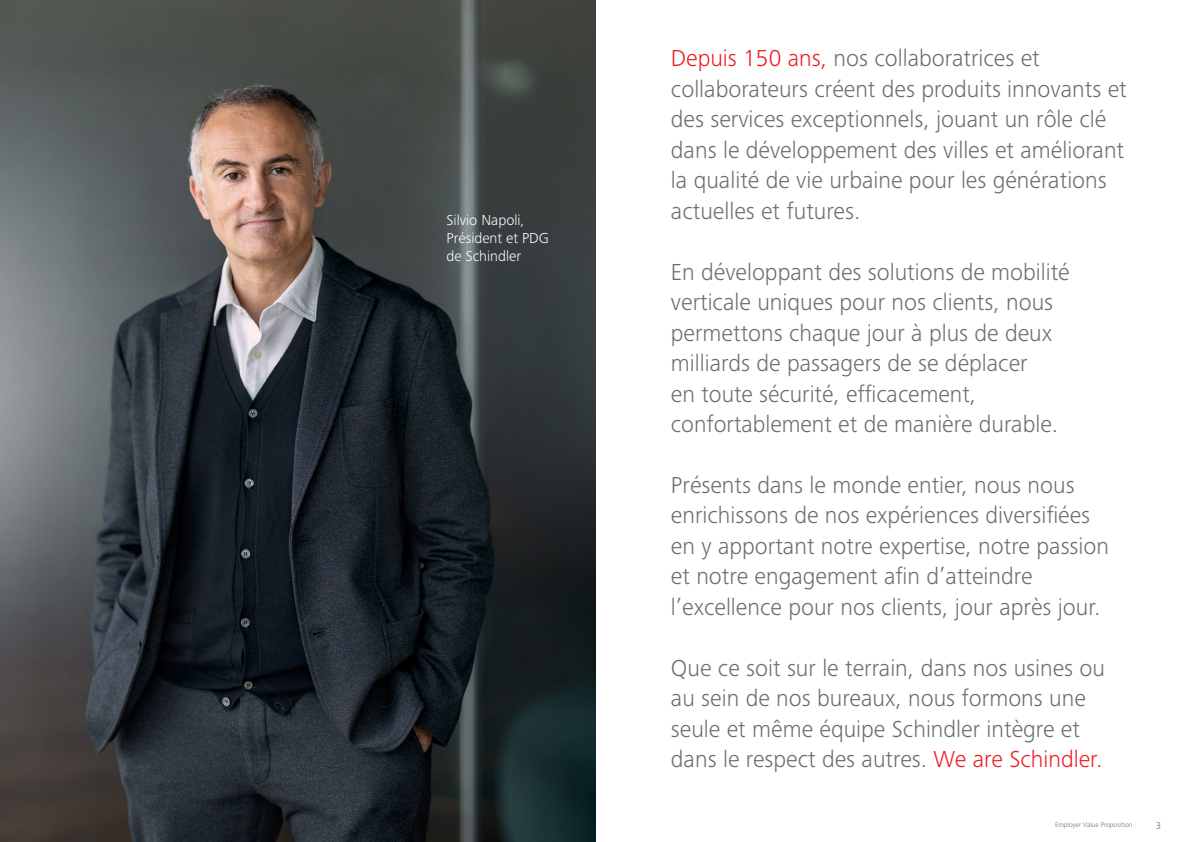
<style>
.page{position:relative;width:1191px;height:842px;background:#fff}
.page>*{position:absolute;margin:0;border:0;box-sizing:border-box;transform-origin:0 0}
.Lead_text_30_40_pt_light_gray{font:300 24px/30.5px "Frutiger Next LTW1 G";color:#6c6d70}
.Intro_text_15_pt_light_black{font:300 15px/18px "Frutiger Next LTW1 G";color:#fff}
.t1{font:300 10px "Frutiger Next LTW1 G";color:#6c6d70}
.t2{font:300 7px "Frutiger Next LTW1 G";color:#6c6d70}
.s1{color:#ee1d23}
</style>
<div class="page">
<img style="left:0;top:0;width:595px;height:842px">
<p class="Intro_text_15_pt_light_black" style="left:446px;top:211px;width:79px">Silvio Napoli,</p>
<p class="Intro_text_15_pt_light_black" style="left:446px;top:229px;width:104px">Président et PDG de Schindler</p>
<p class="Lead_text_30_40_pt_light_gray" style="left:671px;top:43px;width:457px"><span class="s1">Depuis 150 ans,</span> nos collaboratrices et collaborateurs créent des produits innovants et des services exceptionnels, jouant un rôle clé dans le développement des villes et améliorant la qualité de vie urbaine pour les générations actuelles et futures.</p>
<p class="Lead_text_30_40_pt_light_gray" style="left:671px;top:256px;width:400px">En développant des solutions de mobilité verticale uniques pour nos clients, nous permettons chaque jour à plus de deux milliards de passagers de se déplacer<br>en toute sécurité, efficacement, confortablement et de manière durable.</p>
<p class="Lead_text_30_40_pt_light_gray" style="left:671px;top:470px;width:440px">Présents dans le monde entier, nous nous enrichissons de nos expériences diversifiées en y apportant notre expertise, notre passion et notre engagement afin d’atteindre l’excellence pour nos clients, jour après jour.</p>
<p class="Lead_text_30_40_pt_light_gray" style="left:671px;top:653px;width:435px">Que ce soit sur le terrain, dans nos usines ou au sein de nos bureaux, nous formons une seule et même équipe Schindler intègre et dans le respect des autres. <span class="s1">We are Schindler.</span></p>
<p class="t2" style="left:1055px;top:820px;width:79px">Employer Value Proposition</p>
<p class="t1" style="left:1155px;top:820px;width:7px">3</p>
</div>
